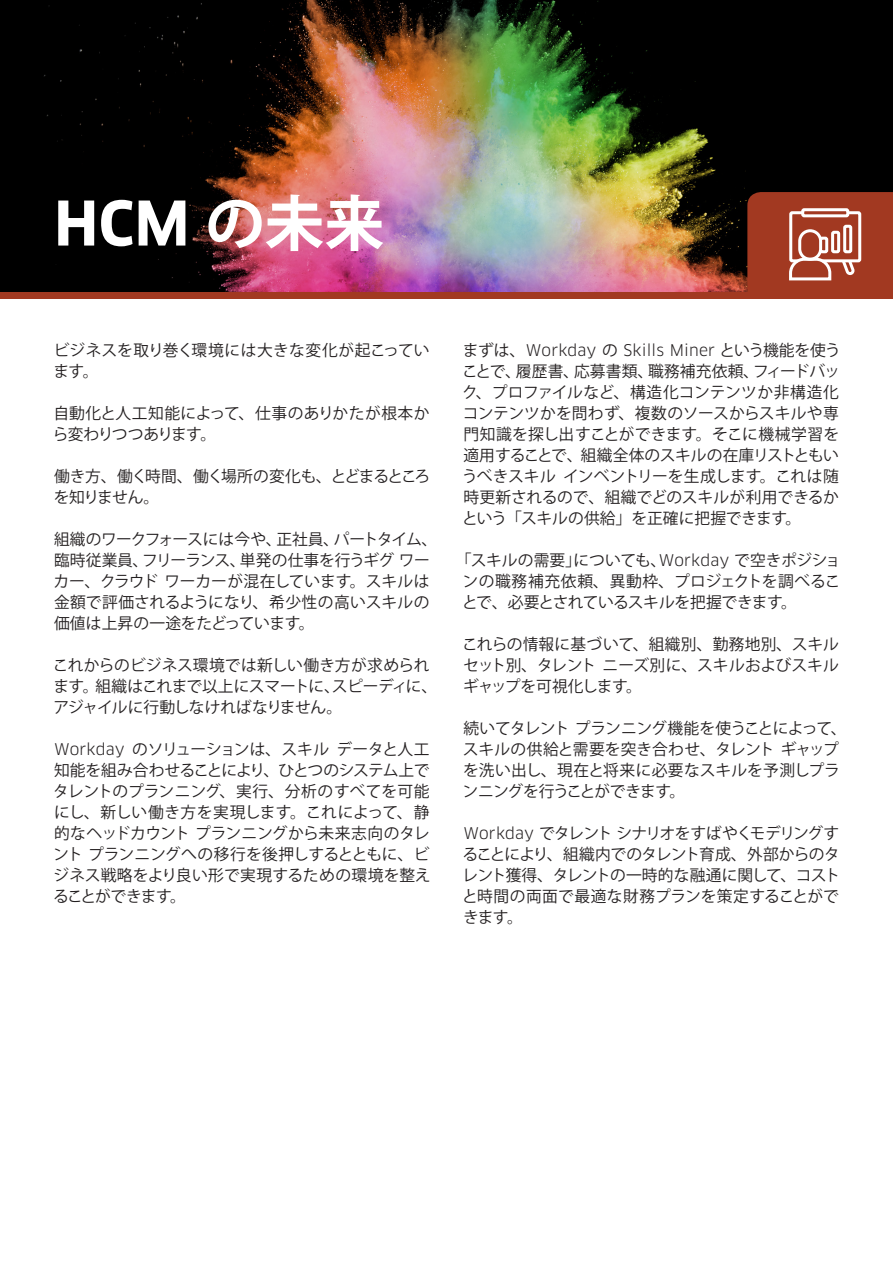
<style>
.page{position:relative;width:893px;height:1263px;background:#fff}
.page>*{position:absolute;margin:0;border:0;box-sizing:border-box;transform-origin:0 0}
.Paper_Title{font:700 60px "Clan OT";color:#fff}
.Body_Copy{font:15.75px/21px "Koz Go Pro";letter-spacing:-.01em;color:#231f20}
.Body_Copy-2{font:15.75px/21px "Koz Go Pro";letter-spacing:-.06em;color:#231f20}
.s1{font-family:"Koz Go Pro"}
.s2{font-family:"Clan OT"}
</style>
<div class="page">
<img style="left:0;top:0;width:893px;height:292px">
<div style="left:0;top:292px;width:893px;height:7px;background:#a23921"></div>
<svg style="left:747px;top:192px;width:146px;height:100px;background:#ac503b"></svg>
<p class="Paper_Title" style="left:54px;top:189px;width:332px">HCM <span class="s1">の未来</span></p>
<p class="Body_Copy" style="left:53px;top:340px;width:378px">ビジネスを取り巻く環境には大きな変化が起こっています。</p>
<p class="Body_Copy" style="left:53px;top:403px;width:378px">自動化と人工知能によって、仕事のありかたが根本から変わりつつあります。</p>
<p class="Body_Copy-2" style="left:54px;top:466px;width:378px">働き方、働く時間、働く場所の変化も、とどまるところを知りません。</p>
<p class="Body_Copy" style="left:54px;top:529px;width:385px">組織のワークフォースには今や、正社員、パートタイム、臨時従業員、フリーランス、単発の仕事を行うギグワーカー、クラウドワーカーが混在しています。スキルは金額で評価されるようになり、希少性の高いスキルの価値は上昇の一途をたどっています。</p>
<p class="Body_Copy" style="left:53px;top:655px;width:386px">これからのビジネス環境では新しい働き方が求められます。組織はこれまで以上にスマートに、スピーディに、アジャイルに行動しなければなりません。</p>
<p class="Body_Copy" style="left:53px;top:739px;width:379px;text-align:justify"><span class="s2">Workday</span> のソリューションは、スキルデータと人工知能を組み合わせることにより、ひとつのシステム上でタレントのプランニング、実行、分析のすべてを可能にし、新しい働き方を実現します。これによって、静的なヘッドカウントプランニングから未来志向のタレントプランニングへの移行を後押しするとともに、ビジネス戦略をより良い形で実現するための環境を整えることができます。</p>
<p class="Body_Copy" style="left:462px;top:340px;width:380px;text-align:justify">まずは、<span class="s2">Workday</span> の <span class="s2">Skills Miner</span> という機能を使うことで、履歴書、応募書類、職務補充依頼、フィードバック、プロファイルなど、構造化コンテンツか非構造化コンテンツかを問わず、複数のソースからスキルや専門知識を探し出すことができます。そこに機械学習を適用することで、組織全体のスキルの在庫リストともいうべきスキルインベントリーを生成します。これは随時更新されるので、組織でどのスキルが利用できるかという「スキルの供給」を正確に把握できます。</p>
<p class="Body_Copy" style="left:462px;top:550px;width:380px;text-align:justify;text-indent:-6px">「スキルの需要」についても、<span class="s2">Workday</span> で空きポジションの職務補充依頼、異動枠、プロジェクトを調べることで、必要とされているスキルを把握できます。</p>
<p class="Body_Copy" style="left:462px;top:634px;width:378px;text-align:justify">これらの情報に基づいて、組織別、勤務地別、スキルセット別、タレントニーズ別に、スキルおよびスキルギャップを可視化します。</p>
<p class="Body_Copy" style="left:463px;top:718px;width:385px">続いてタレントプランニング機能を使うことによって、スキルの供給と需要を突き合わせ、タレントギャップを洗い出し、現在と将来に必要なスキルを予測しプランニングを行うことができます。</p>
<p class="Body_Copy" style="left:462px;top:823px;width:379px;text-align:justify"><span class="s2">Workday</span> でタレントシナリオをすばやくモデリングすることにより、組織内でのタレント育成、外部からのタレント獲得、タレントの一時的な融通に関して、コストと時間の両面で最適な財務プランを策定することができます。</p>
</div>
